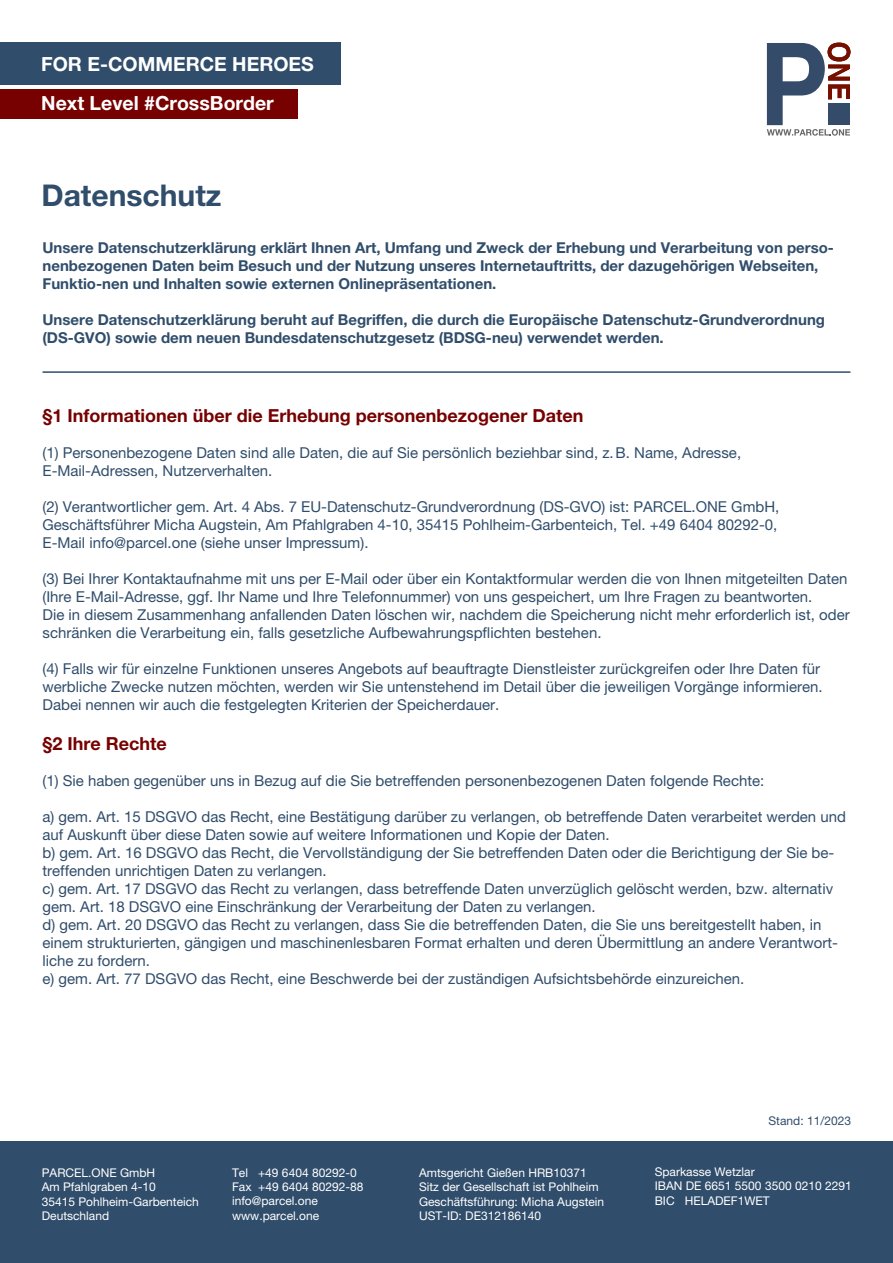
<style>
.page{position:relative;width:893px;height:1263px;background:#fff}
.page>*{position:absolute;margin:0;border:0;box-sizing:border-box;transform-origin:0 0}
.t1{font:700 30px "Helvetica Neue LT Pro";color:#304d6b}
.t2{font:700 19.5px "Helvetica Neue LT Pro";color:#fff}
.t3{font:700 18px "Helvetica Neue LT Pro";color:#700}
.t4{font:15px/18px "Helvetica Neue LT Pro";color:#304d6b}
.t5{font:700 15px/18px "Helvetica Neue LT Pro";color:#304d6b}
.t6{font:12px/14.4px "Helvetica Neue LT Pro";color:#fff}
.t7{font:12px "Helvetica Neue LT Pro";color:#304d6b}
</style>
<div class="page">
<div style="left:0;top:43px;width:340px;height:42px;background:#304d6b"></div>
<div style="left:0;top:89px;width:298px;height:30px;background:#700"></div>
<svg style="left:767px;top:43px;width:83px;height:93px"></svg>
<div style="left:828px;top:103px;width:22px;height:22px;background:#354b6a"></div>
<div style="left:0;top:1142px;width:893px;height:121px;background:#304d6b"></div>
<hr style="left:43px;top:371px;width:807px;height:2px;background:#304d6b">
<p class="t2" style="left:41px;top:52px;width:274px">FOR E-COMMERCE HEROES</p>
<p class="t2" style="left:41px;top:91px;width:234px">Next Level #CrossBorder</p>
<p class="t1" style="left:41px;top:177px;width:182px">Datenschutz</p>
<p class="t5" style="left:43px;top:238px;width:793px">Unsere Datenschutzerklärung erklärt Ihnen Art, Umfang und Zweck der Erhebung und Verarbeitung von perso&shy;nenbezogenen Daten beim Besuch und der Nutzung unseres Internetauftritts, der dazugehörigen Webseiten,<br>Funktio-nen und Inhalten sowie externen Onlinepräsentationen.</p>
<p class="t5" style="left:43px;top:310px;width:784px">Unsere Datenschutzerklärung beruht auf Begriffen, die durch die Europäische Datenschutz-Grundverordnung (DS-GVO) sowie dem neuen Bundesdatenschutzgesetz (BDSG-neu) verwendet werden.</p>
<p class="t3" style="left:43px;top:405px;width:543px">§1 Informationen über die Erhebung personenbezogener Daten</p>
<p class="t4" style="left:43px;top:444px;width:700px">(1) Personenbezogene Daten sind alle Daten, die auf Sie persönlich beziehbar sind, z.B. Name, Adresse,<br>E-Mail-Adressen, Nutzerverhalten.</p>
<p class="t4" style="left:43px;top:498px;width:738px">(2) Verantwortlicher gem. Art. 4 Abs. 7 EU-Datenschutz-Grundverordnung (DS-GVO) ist: PARCEL.ONE GmbH,<br>Geschäftsführer Micha Augstein, Am Pfahlgraben 4-10, 35415 Pohlheim-Garbenteich, Tel. +49 6404 80292-0,<br>E-Mail info@parcel.one (siehe unser Impressum).</p>
<p class="t4" style="left:43px;top:570px;width:809px">(3) Bei Ihrer Kontaktaufnahme mit uns per E-Mail oder über ein Kontaktformular werden die von Ihnen mitgeteilten Daten (Ihre E-Mail-Adresse, ggf. Ihr Name und Ihre Telefonnummer) von uns gespeichert, um Ihre Fragen zu beantworten.<br>Die in diesem Zusammenhang anfallenden Daten löschen wir, nachdem die Speicherung nicht mehr erforderlich ist, oder schränken die Verarbeitung ein, falls gesetzliche Aufbewahrungspflichten bestehen.</p>
<p class="t4" style="left:43px;top:660px;width:782px">(4) Falls wir für einzelne Funktionen unseres Angebots auf beauftragte Dienstleister zurückgreifen oder Ihre Daten für werbliche Zwecke nutzen möchten, werden wir Sie untenstehend im Detail über die jeweiligen Vorgänge informieren.<br>Dabei nennen wir auch die festgelegten Kriterien der Speicherdauer.</p>
<p class="t3" style="left:43px;top:732px;width:126px">§2 Ihre Rechte</p>
<p class="t4" style="left:43px;top:771px;width:723px">(1) Sie haben gegenüber uns in Bezug auf die Sie betreffenden personenbezogenen Daten folgende Rechte:</p>
<p class="t4" style="left:43px;top:807px;width:805px">a) gem. Art. 15 DSGVO das Recht, eine Bestätigung darüber zu verlangen, ob betreffende Daten verarbeitet werden und auf Auskunft über diese Daten sowie auf weitere Informationen und Kopie der Daten.</p>
<p class="t4" style="left:43px;top:843px;width:793px">b) gem. Art. 16 DSGVO das Recht, die Vervollständigung der Sie betreffenden Daten oder die Berichtigung der Sie be&shy;treffenden unrichtigen Daten zu verlangen.</p>
<p class="t4" style="left:43px;top:879px;width:792px">c) gem. Art. 17 DSGVO das Recht zu verlangen, dass betreffende Daten unverzüglich gelöscht werden, bzw. alternativ gem. Art. 18 DSGVO eine Einschränkung der Verarbeitung der Daten zu verlangen.</p>
<p class="t4" style="left:43px;top:915px;width:797px">d) gem. Art. 20 DSGVO das Recht zu verlangen, dass Sie die betreffenden Daten, die Sie uns bereitgestellt haben, in einem strukturierten, gängigen und maschinenlesbaren Format erhalten und deren Übermittlung an andere Verantwort&shy;liche zu fordern.</p>
<p class="t4" style="left:43px;top:969px;width:703px">e) gem. Art. 77 DSGVO das Recht, eine Beschwerde bei der zuständigen Aufsichtsbehörde einzureichen.</p>
<p class="t7" style="left:768px;top:1114px;width:84px">Stand: 11/2023</p>
<p class="t6" style="left:42px;top:1165px;width:159px">PARCEL.ONE GmbH<br>Am Pfahlgraben 4-10<br>35415 Pohlheim-Garbenteich<br>Deutschland</p>
<p class="t6" style="left:232px;top:1165px;width:133px">Tel +49 6404 80292-0<br>Fax +49 6404 80292-88 info@parcel.one www.parcel.one</p>
<p class="t6" style="left:419px;top:1165px;width:187px">Amtsgericht Gießen HRB10371<br>Sitz der Gesellschaft ist Pohlheim<br>Geschäftsführung: Micha Augstein<br>UST-ID: DE312186140</p>
<p class="t6" style="left:655px;top:1164px;width:199px">Sparkasse Wetzlar<br>IBAN DE 6651 5500 3500 0210 2291<br>BIC HELADEF1WET</p>
</div>
